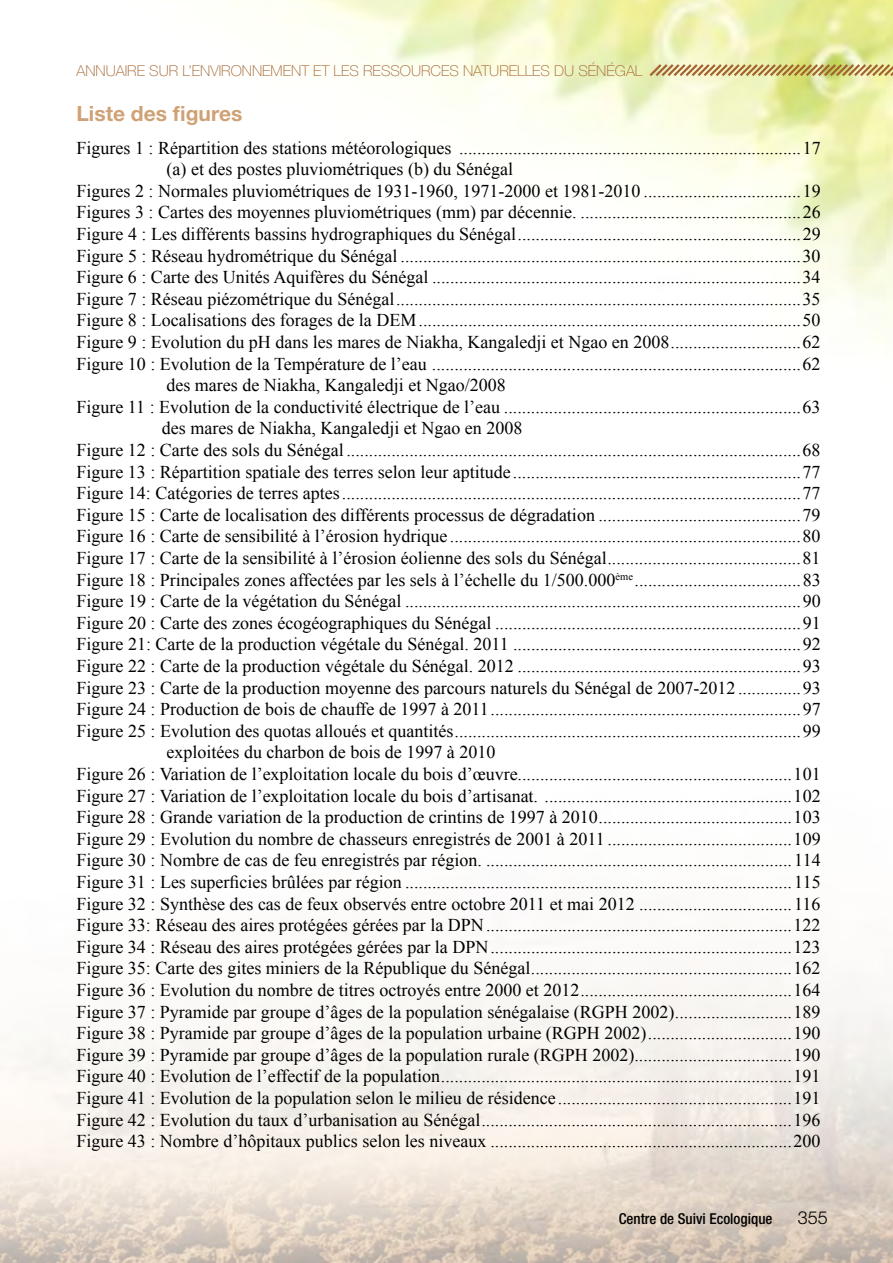
<style>
.page{position:relative;width:893px;height:1263px;background:#fff}
.page>*{position:absolute;margin:0;border:0;box-sizing:border-box;transform-origin:0 0}
.t1{font:700 21px "Helvetica Neue LT Pro";color:#cfa175}
.t2{font:18px "Times New Roman";color:#000}
.t3{font:300 18px "Helvetica Neue LT Pro";color:#000}
.t4{font:100 15px "Helvetica Neue LT Pro";color:#a3642f}
.t5{font:500 condensed 15px "Helvetica Neue LT Pro";color:#000}
</style>
<div class="page">
<img style="left:0;top:977px;width:893px;height:286px">
<img style="left:263px;top:0;width:630px;height:341px">
<svg style="left:647px;top:62px;width:246px;height:17px;background:#d2c285"></svg>
<p class="t4" style="left:77px;top:62px;width:567px">ANNUAIRE SUR L’ENVIRONNEMENT ET LES RESSOURCES NATURELLES DU SÉNÉGAL</p>
<p class="t1" style="left:77px;top:101px;width:168px">Liste des figures</p>
<p class="t2" style="left:77px;top:135px;width:746px">Figures 1 : Répartition des stations météorologiques ............................................................................17</p>
<p class="t2" style="left:167px;top:157px;width:348px">(a) et des postes pluviométriques (b) du Sénégal</p>
<p class="t2" style="left:77px;top:179px;width:746px">Figures 2 : Normales pluviométriques de 1931-1960, 1971-2000 et 1981-2010 ...................................19</p>
<p class="t2" style="left:77px;top:200px;width:746px">Figures 3 : Cartes des moyennes pluviométriques (mm) par décennie. .................................................26</p>
<p class="t2" style="left:77px;top:222px;width:746px">Figure 4 : Les différents bassins hydrographiques du Sénégal...............................................................29</p>
<p class="t2" style="left:76px;top:243px;width:746px">Figure 5 : Réseau hydrométrique du Sénégal .........................................................................................30</p>
<p class="t2" style="left:76px;top:265px;width:746px">Figure 6 : Carte des Unités Aquifères du Sénégal ..................................................................................34</p>
<p class="t2" style="left:76px;top:287px;width:746px">Figure 7 : Réseau piézométrique du Sénégal..........................................................................................35</p>
<p class="t2" style="left:76px;top:308px;width:746px">Figure 8 : Localisations des forages de la DEM.....................................................................................50</p>
<p class="t2" style="left:76px;top:330px;width:746px">Figure 9 : Evolution du pH dans les mares de Niakha, Kangaledji et Ngao en 2008.............................62</p>
<p class="t2" style="left:76px;top:351px;width:746px">Figure 10 : Evolution de la Température de l’eau ..................................................................................62</p>
<p class="t2" style="left:166px;top:373px;width:341px">des mares de Niakha, Kangaledji et Ngao/2008</p>
<p class="t2" style="left:76px;top:395px;width:746px">Figure 11 : Evolution de la conductivité électrique de l’eau ..................................................................63</p>
<p class="t2" style="left:162px;top:416px;width:362px">des mares de Niakha, Kangaledji et Ngao en 2008</p>
<p class="t2" style="left:76px;top:438px;width:746px">Figure 12 : Carte des sols du Sénégal .....................................................................................................68</p>
<p class="t2" style="left:76px;top:459px;width:746px">Figure 13 : Répartition spatiale des terres selon leur aptitude ................................................................77</p>
<p class="t2" style="left:76px;top:481px;width:746px">Figure 14: Catégories de terres aptes......................................................................................................77</p>
<p class="t2" style="left:76px;top:503px;width:746px">Figure 15 : Carte de localisation des différents processus de dégradation .............................................79</p>
<p class="t2" style="left:76px;top:524px;width:746px">Figure 16 : Carte de sensibilité à l’érosion hydrique ..............................................................................80</p>
<p class="t2" style="left:76px;top:546px;width:746px">Figure 17 : Carte de la sensibilité à l’érosion éolienne des sols du Sénégal...........................................81</p>
<p class="t2" style="left:76px;top:567px;width:746px">Figure 18 : Principales zones affectées par les sels à l’échelle du 1/500.000<sup>ème</sup> .....................................83</p>
<p class="t2" style="left:77px;top:589px;width:746px">Figure 19 : Carte de la végétation du Sénégal ........................................................................................90</p>
<p class="t2" style="left:77px;top:611px;width:746px">Figure 20 : Carte des zones écogéographiques du Sénégal ....................................................................91</p>
<p class="t2" style="left:77px;top:632px;width:746px">Figure 21: Carte de la production végétale du Sénégal. 2011 ................................................................92</p>
<p class="t2" style="left:77px;top:654px;width:746px">Figure 22 : Carte de la production végétale du Sénégal. 2012 ...............................................................93</p>
<p class="t2" style="left:77px;top:675px;width:746px">Figure 23 : Carte de la production moyenne des parcours naturels du Sénégal de 2007-2012 ..............93</p>
<p class="t2" style="left:77px;top:697px;width:746px">Figure 24 : Production de bois de chauffe de 1997 à 2011.....................................................................97</p>
<p class="t2" style="left:77px;top:719px;width:746px">Figure 25 : Evolution des quotas alloués et quantités.............................................................................99</p>
<p class="t2" style="left:166px;top:740px;width:330px">exploitées du charbon de bois de 1997 à 2010</p>
<p class="t2" style="left:76px;top:762px;width:746px">Figure 26 : Variation de l’exploitation locale du bois d’œuvre.............................................................101</p>
<p class="t2" style="left:76px;top:783px;width:746px">Figure 27 : Variation de l’exploitation locale du bois d’artisanat. .......................................................102</p>
<p class="t2" style="left:76px;top:805px;width:746px">Figure 28 : Grande variation de la production de crintins de 1997 à 2010...........................................103</p>
<p class="t2" style="left:76px;top:827px;width:746px">Figure 29 : Evolution du nombre de chasseurs enregistrés de 2001 à 2011 .........................................109</p>
<p class="t2" style="left:76px;top:848px;width:746px">Figure 30 : Nombre de cas de feu enregistrés par région. .................................................................... 114</p>
<p class="t2" style="left:76px;top:870px;width:746px">Figure 31 : Les superficies brûlées par région ...................................................................................... 115</p>
<p class="t2" style="left:76px;top:891px;width:746px">Figure 32 : Synthèse des cas de feux observés entre octobre 2011 et mai 2012 ..................................116</p>
<p class="t2" style="left:76px;top:913px;width:746px">Figure 33: Réseau des aires protégées gérées par la DPN....................................................................122</p>
<p class="t2" style="left:76px;top:935px;width:746px">Figure 34 : Réseau des aires protégées gérées par la DPN...................................................................123</p>
<p class="t2" style="left:76px;top:956px;width:746px">Figure 35: Carte des gites miniers de la République du Sénégal..........................................................162</p>
<p class="t2" style="left:76px;top:978px;width:746px">Figure 36 : Evolution du nombre de titres octroyés entre 2000 et 2012...............................................164</p>
<p class="t2" style="left:76px;top:999px;width:746px">Figure 37 : Pyramide par groupe d’âges de la population sénégalaise (RGPH 2002)..........................189</p>
<p class="t2" style="left:76px;top:1021px;width:746px">Figure 38 : Pyramide par groupe d’âges de la population urbaine (RGPH 2002)................................190</p>
<p class="t2" style="left:76px;top:1043px;width:746px">Figure 39 : Pyramide par groupe d’âges de la population rurale (RGPH 2002)...................................190</p>
<p class="t2" style="left:76px;top:1064px;width:746px">Figure 40 : Evolution de l’effectif de la population..............................................................................191</p>
<p class="t2" style="left:76px;top:1086px;width:746px">Figure 41 : Evolution de la population selon le milieu de résidence ....................................................191</p>
<p class="t2" style="left:76px;top:1107px;width:746px">Figure 42 : Evolution du taux d’urbanisation au Sénégal.....................................................................196</p>
<p class="t2" style="left:76px;top:1129px;width:746px">Figure 43 : Nombre d’hôpitaux publics selon les niveaux ...................................................................200</p>
<p class="t5" style="left:619px;top:1210px;width:155px">Centre de Suivi Ecologique</p>
<p class="t3" style="left:798px;top:1206px;width:32px">355</p>
</div>
